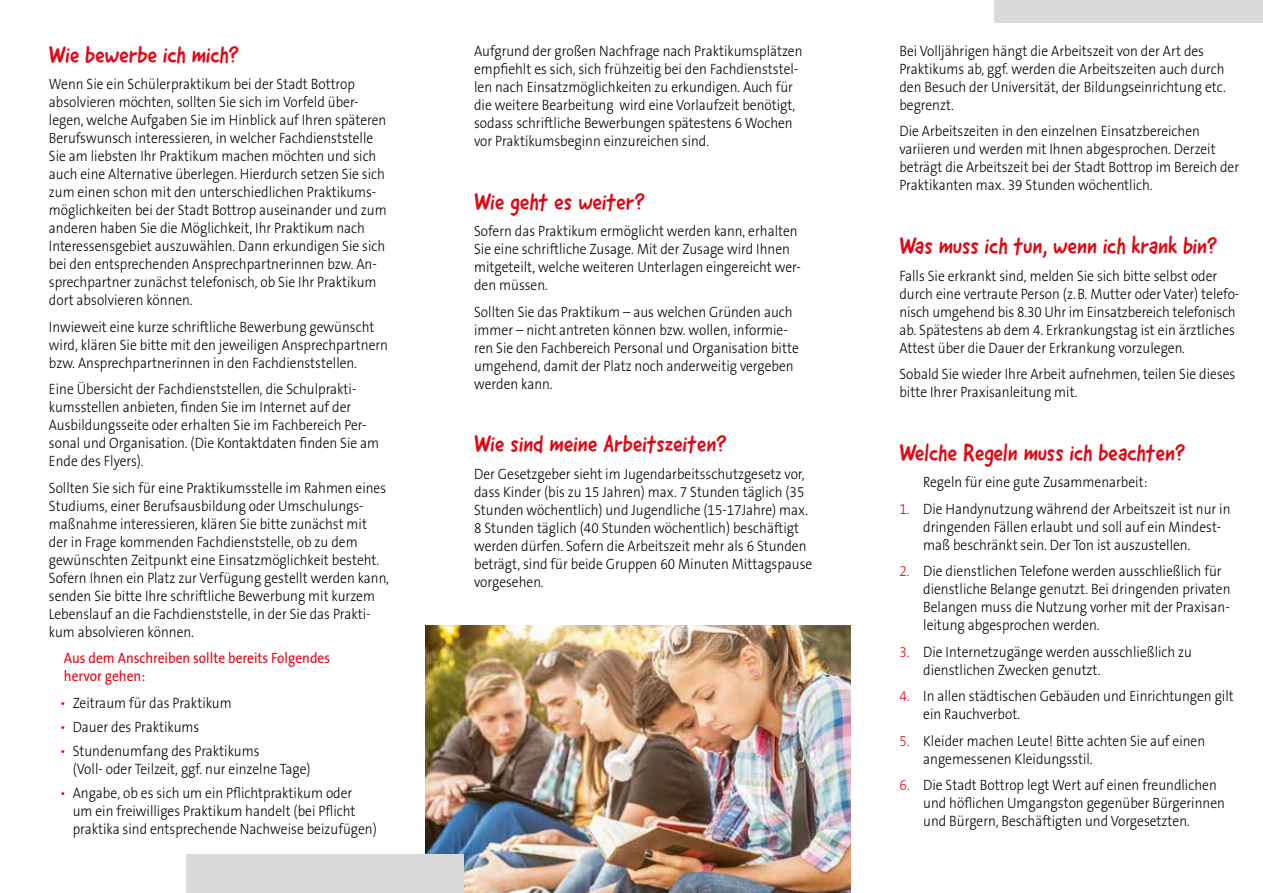
<style>
.page{position:relative;width:1263px;height:893px;background:#fff}
.page>*{position:absolute;margin:0;border:0;box-sizing:border-box;transform-origin:0 0}
.t1{font:24px "Good Dog New";color:#e30613;scale:.9 1}
.t2{font:300 15px/18px "The Sans B Plus W3";color:#000;scale:.9 1}
.t3{font:15px/18px "The Sans B Plus W5 Plain";color:#e30613;scale:.9 1}
.s1{color:#e30613}
</style>
<div class="page">
<img style="left:425px;top:625px;width:425px;height:268px">
<div style="left:186px;top:855px;width:277px;height:38px;background:#dadada"></div>
<div style="left:994px;top:0;width:269px;height:22px;background:#dadada"></div>
<h1 class="t1" style="left:49px;top:39px;width:213px">Wie bewerbe ich mich?</h1>
<p class="t2" style="left:49px;top:75px;width:377px">Wenn Sie ein Schülerpraktikum bei der Stadt Bottrop absolvieren möchten, sollten Sie sich im Vorfeld über&shy;legen, welche Aufgaben Sie im Hinblick auf Ihren späteren Berufswunsch interessieren, in welcher Fachdienststelle Sie am liebsten Ihr Praktikum machen möchten und sich auch eine Alternative überlegen. Hierdurch setzen Sie sich zum einen schon mit den unterschiedlichen Praktikums&shy;möglichkeiten bei der Stadt Bottrop auseinander und zum anderen haben Sie die Möglichkeit, Ihr Praktikum nach Interessensgebiet auszuwählen. Dann erkundigen Sie sich bei den entsprechenden Ansprechpartnerinnen bzw. An&shy;sprechpartner zunächst telefonisch, ob Sie Ihr Praktikum dort absolvieren können.</p>
<p class="t2" style="left:49px;top:318px;width:378px">Inwieweit eine kurze schriftliche Bewerbung gewünscht wird, klären Sie bitte mit den jeweiligen Ansprechpartnern bzw. Ansprechpartnerinnen in den Fachdienststellen.</p>
<p class="t2" style="left:49px;top:380px;width:369px">Eine Übersicht der Fachdienststellen, die Schulprakti&shy;kumsstellen anbieten, finden Sie im Internet auf der Ausbildungsseite oder erhalten Sie im Fachbereich Per&shy;sonal und Organisation. (Die Kontaktdaten finden Sie am Ende des Flyers).</p>
<p class="t2" style="left:49px;top:479px;width:379px">Sollten Sie sich für eine Praktikumsstelle im Rahmen eines Studiums, einer Berufsausbildung oder Umschulungs&shy;maßnahme interessieren, klären Sie bitte zunächst mit der in Frage kommenden Fachdienststelle, ob zu dem gewünschten Zeitpunkt eine Einsatzmöglichkeit besteht.<br>Sofern Ihnen ein Platz zur Verfügung gestellt werden kann, senden Sie bitte Ihre schriftliche Bewerbung mit kurzem Lebenslauf an die Fachdienststelle, in der Sie das Prakti&shy;kum absolvieren können.</p>
<p class="t3" style="left:64px;top:649px;width:297px">Aus dem Anschreiben sollte bereits Folgendes hervor gehen:</p>
<p class="t2" style="left:60px;top:694px;width:192px"><span class="s1">•</span> Zeitraum für das Praktikum</p>
<p class="t2" style="left:60px;top:718px;width:156px"><span class="s1">•</span> Dauer des Praktikums</p>
<p class="t2" style="left:73px;top:742px;width:266px;text-indent:-12px"><span class="s1">•</span> Stundenumfang des Praktikums<br>(Voll- oder Teilzeit, ggf. nur einzelne Tage)</p>
<p class="t2" style="left:73px;top:784px;width:339px;text-indent:-12px"><span class="s1">•</span> Angabe, ob es sich um ein Pflichtpraktikum oder<br>um ein freiwilliges Praktikum handelt (bei Pflicht&shy;praktika sind entsprechende Nachweise beizufügen)</p>
<p class="t2" style="left:474px;top:42px;width:366px">Aufgrund der großen Nachfrage nach Praktikumsplätzen empfiehlt es sich, sich frühzeitig bei den Fachdienststel&shy;len nach Einsatzmöglichkeiten zu erkundigen. Auch für die weitere Bearbeitung wird eine Vorlaufzeit benötigt, sodass schriftliche Bewerbungen spätestens 6 Wochen vor Praktikumsbeginn einzureichen sind.</p>
<h1 class="t1" style="left:474px;top:186px;width:191px">Wie geht es weiter?</h1>
<p class="t2" style="left:474px;top:222px;width:364px">Sofern das Praktikum ermöglicht werden kann, erhalten Sie eine schriftliche Zusage. Mit der Zusage wird Ihnen mitgeteilt, welche weiteren Unterlagen eingereicht wer&shy;den müssen.</p>
<p class="t2" style="left:474px;top:303px;width:362px">Sollten Sie das Praktikum – aus welchen Gründen auch immer – nicht antreten können bzw. wollen, informie&shy;ren Sie den Fachbereich Personal und Organisation bitte umgehend, damit der Platz noch anderweitig vergeben werden kann.</p>
<h1 class="t1" style="left:474px;top:429px;width:282px">Wie sind meine Arbeitszeiten?</h1>
<p class="t2" style="left:474px;top:465px;width:377px">Der Gesetzgeber sieht im Jugendarbeitsschutzgesetz vor, dass Kinder (bis zu 15 Jahren) max. 7 Stunden täglich (35<br>Stunden wöchentlich) und Jugendliche (15-17Jahre) max.<br>8 Stunden täglich (40 Stunden wöchentlich) beschäftigt werden dürfen. Sofern die Arbeitszeit mehr als 6 Stunden beträgt, sind für beide Gruppen 60 Minuten Mittagspause vorgesehen.</p>
<p class="t2" style="left:899px;top:42px;width:364px">Bei Volljährigen hängt die Arbeitszeit von der Art des Praktikums ab, ggf. werden die Arbeitszeiten auch durch den Besuch der Universität, der Bildungseinrichtung etc. begrenzt.</p>
<p class="t2" style="left:899px;top:122px;width:379px">Die Arbeitszeiten in den einzelnen Einsatzbereichen variieren und werden mit Ihnen abgesprochen. Derzeit beträgt die Arbeitszeit bei der Stadt Bottrop im Bereich der Praktikanten max. 39 Stunden wöchentlich.</p>
<h1 class="t1" style="left:899px;top:230px;width:355px">Was muss ich tun, wenn ich krank bin?</h1>
<p class="t2" style="left:899px;top:267px;width:379px">Falls Sie erkrankt sind, melden Sie sich bitte selbst oder durch eine vertraute Person (z.B. Mutter oder Vater) telefo&shy;nisch umgehend bis 8.30 Uhr im Einsatzbereich telefonisch ab. Spätestens ab dem 4. Erkrankungstag ist ein ärztliches Attest über die Dauer der Erkrankung vorzulegen.</p>
<p class="t2" style="left:899px;top:365px;width:375px">Sobald Sie wieder Ihre Arbeit aufnehmen, teilen Sie dieses bitte Ihrer Praxisanleitung mit.</p>
<h1 class="t1" style="left:899px;top:437px;width:319px">Welche Regeln muss ich beachten?</h1>
<p class="t2" style="left:923px;top:473px;width:251px">Regeln für eine gute Zusammenarbeit:</p>
<p class="t2" style="left:923px;top:500px;width:343px;text-indent:-24px"><span class="s1">1.</span> Die Handynutzung während der Arbeitszeit ist nur in dringenden Fällen erlaubt und soll auf ein Mindest&shy;maß beschränkt sein. Der Ton ist auszustellen.</p>
<p class="t2" style="left:923px;top:562px;width:343px;text-indent:-24px"><span class="s1">2.</span> Die dienstlichen Telefone werden ausschließlich für dienstliche Belange genutzt. Bei dringenden privaten Belangen muss die Nutzung vorher mit der Praxisan&shy;leitung abgesprochen werden.</p>
<p class="t2" style="left:923px;top:643px;width:300px;text-indent:-24px"><span class="s1">3.</span> Die Internetzugänge werden ausschließlich zu dienstlichen Zwecken genutzt.</p>
<p class="t2" style="left:923px;top:687px;width:347px;text-indent:-24px"><span class="s1">4.</span> In allen städtischen Gebäuden und Einrichtungen gilt ein Rauchverbot.</p>
<p class="t2" style="left:923px;top:732px;width:315px;text-indent:-24px"><span class="s1">5.</span> Kleider machen Leute! Bitte achten Sie auf einen angemessenen Kleidungsstil.</p>
<p class="t2" style="left:923px;top:776px;width:337px;text-indent:-24px"><span class="s1">6.</span> Die Stadt Bottrop legt Wert auf einen freundlichen und höflichen Umgangston gegenüber Bürgerinnen und Bürgern, Beschäftigten und Vorgesetzten.</p>
</div>
